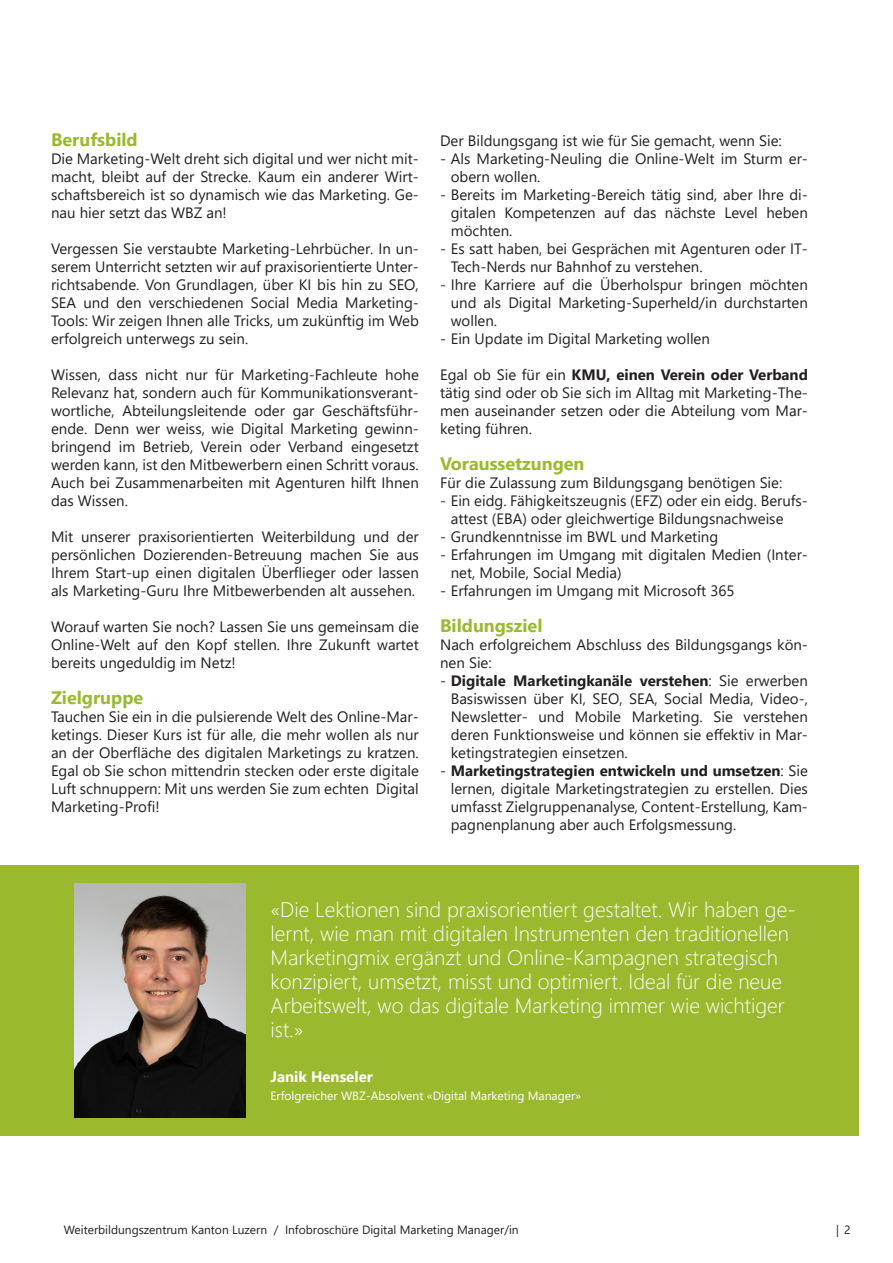
<style>
.page{position:relative;width:893px;height:1263px;background:#fff}
.page>*{position:absolute;margin:0;border:0;box-sizing:border-box;transform-origin:0 0}
.t1{font:300 21px/24px "Segoe UI";color:#fff}
.t2{font:700 18px "Segoe UI";color:#9bb92e}
.t3{font:15px/18px "Segoe UI";color:#231f20;text-align:justify}
.t4{font:700 15px "Segoe UI";color:#fff}
.t5{font:12px "Segoe UI";color:#231f20}
.t6{font:12px "Segoe UI";color:#fff}
.s1{font-weight:700}
</style>
<div class="page">
<div style="left:0;top:866px;width:859px;height:270px;background:#9bb92e"></div>
<img style="left:74px;top:884px;width:172px;height:234px">
<p class="t2" style="left:51px;top:122px;width:88px">Berufsbild</p>
<p class="t3" style="left:51px;top:148px;width:369px">Die Marketing-Welt dreht sich digital und wer nicht mit&shy;macht, bleibt auf der Strecke. Kaum ein anderer Wirt&shy;schaftsbereich ist so dynamisch wie das Marketing. Ge&shy;nau hier setzt das WBZ an!</p>
<p class="t3" style="left:51px;top:238px;width:369px">Vergessen Sie verstaubte Marketing-Lehrbücher. In un&shy;serem Unterricht setzten wir auf praxisorientierte Unter&shy;richtsabende. Von Grundlagen, über KI bis hin zu SEO, SEA und den verschiedenen Social Media Marketing-Tools: Wir zeigen Ihnen alle Tricks, um zukünftig im Web erfolgreich unterwegs zu sein.</p>
<p class="t3" style="left:51px;top:364px;width:369px">Wissen, dass nicht nur für Marketing-Fachleute hohe Relevanz hat, sondern auch für Kommunikationsverant&shy;wortliche, Abteilungsleitende oder gar Geschäftsführ&shy;ende. Denn wer weiss, wie Digital Marketing gewinn&shy;bringend im Betrieb, Verein oder Verband eingesetzt werden kann, ist den Mitbewerbern einen Schritt voraus.<br>Auch bei Zusammenarbeiten mit Agenturen hilft Ihnen das Wissen.</p>
<p class="t3" style="left:51px;top:526px;width:369px">Mit unserer praxisorientierten Weiterbildung und der persönlichen Dozierenden-Betreuung machen Sie aus Ihrem Start-up einen digitalen Überflieger oder lassen als Marketing-Guru Ihre Mitbewerbenden alt aussehen.</p>
<p class="t3" style="left:51px;top:616px;width:369px">Worauf warten Sie noch? Lassen Sie uns gemeinsam die Online-Welt auf den Kopf stellen. Ihre Zukunft wartet bereits ungeduldig im Netz!</p>
<p class="t2" style="left:51px;top:680px;width:94px">Zielgruppe</p>
<p class="t3" style="left:51px;top:706px;width:369px">Tauchen Sie ein in die pulsierende Welt des Online-Mar&shy;ketings. Dieser Kurs ist für alle, die mehr wollen als nur an der Oberfläche des digitalen Marketings zu kratzen.<br>Egal ob Sie schon mittendrin stecken oder erste digitale Luft schnuppern: Mit uns werden Sie zum echten Digital Marketing-Profi!</p>
<p class="t3" style="left:440px;top:130px;width:343px">Der Bildungsgang ist wie für Sie gemacht, wenn Sie:</p>
<p class="t3" style="left:451px;top:148px;width:359px;text-indent:-11px">- Als Marketing-Neuling die Online-Welt im Sturm er&shy;obern wollen.</p>
<p class="t3" style="left:451px;top:184px;width:359px;text-indent:-11px">- Bereits im Marketing-Bereich tätig sind, aber Ihre di&shy;gitalen Kompetenzen auf das nächste Level heben möchten.</p>
<p class="t3" style="left:451px;top:238px;width:359px;text-indent:-11px">- Es satt haben, bei Gesprächen mit Agenturen oder IT-<br>Tech-Nerds nur Bahnhof zu verstehen.</p>
<p class="t3" style="left:451px;top:274px;width:359px;text-indent:-11px">- Ihre Karriere auf die Überholspur bringen möchten und als Digital Marketing-Superheld/in durchstarten wollen.</p>
<p class="t3" style="left:440px;top:328px;width:271px">- Ein Update im Digital Marketing wollen</p>
<p class="t3" style="left:440px;top:364px;width:369px">Egal ob Sie für ein <span class="s1">KMU, einen Verein oder Verband </span>tätig sind oder ob Sie sich im Alltag mit Marketing-The&shy;men auseinander setzen oder die Abteilung vom Mar&shy;keting führen.</p>
<p class="t2" style="left:440px;top:446px;width:146px">Voraussetzungen</p>
<p class="t3" style="left:440px;top:472px;width:344px">Für die Zulassung zum Bildungsgang benötigen Sie:</p>
<p class="t3" style="left:451px;top:490px;width:359px;text-indent:-11px">- Ein eidg. Fähigkeitszeugnis (EFZ) oder ein eidg. Berufs&shy;attest (EBA) oder gleichwertige Bildungsnachweise</p>
<p class="t3" style="left:440px;top:526px;width:280px">- Grundkenntnisse im BWL und Marketing</p>
<p class="t3" style="left:451px;top:544px;width:359px;text-indent:-11px">- Erfahrungen im Umgang mit digitalen Medien (Inter&shy;net, Mobile, Social Media)</p>
<p class="t3" style="left:440px;top:580px;width:296px">- Erfahrungen im Umgang mit Microsoft 365</p>
<p class="t2" style="left:440px;top:608px;width:104px">Bildungsziel</p>
<p class="t3" style="left:440px;top:634px;width:369px">Nach erfolgreichem Abschluss des Bildungsgangs kön&shy;nen Sie:</p>
<p class="t3" style="left:451px;top:670px;width:359px;text-indent:-11px">- <span class="s1">Digitale Marketingkanäle verstehen</span>: Sie erwerben Basiswissen über KI, SEO, SEA, Social Media, Video-, Newsletter- und Mobile Marketing. Sie verstehen deren Funktionsweise und können sie effektiv in Mar&shy;ketingstrategien einsetzen.</p>
<p class="t3" style="left:451px;top:760px;width:359px;text-indent:-11px">- <span class="s1">Marketingstrategien entwickeln und umsetzen</span>: Sie lernen, digitale Marketingstrategien zu erstellen. Dies umfasst Zielgruppenanalyse, Content-Erstellung, Kam&shy;pagnenplanung aber auch Erfolgsmessung.</p>
<p class="t1" style="left:271px;top:895px;width:527px">«Die Lektionen sind praxisorientiert gestaltet. Wir haben ge&shy;lernt, wie man mit digitalen Instrumenten den traditionellen Marketingmix ergänzt und Online-Kampagnen strategisch konzipiert, umsetzt, misst und optimiert. Ideal für die neue Arbeitswelt, wo das digitale Marketing immer wie wichtiger ist.»</p>
<p class="t4" style="left:271px;top:1062px;width:104px">Janik Henseler</p>
<p class="t6" style="left:271px;top:1084px;width:312px">Erfolgreicher WBZ-Absolvent «Digital Marketing Manager»</p>
<p class="t5" style="left:64px;top:1218px;width:456px">Weiterbildungszentrum Kanton Luzern / Infobroschüre Digital Marketing Manager/in</p>
<p class="t5" style="left:836px;top:1218px;width:16px">| 2</p>
</div>
